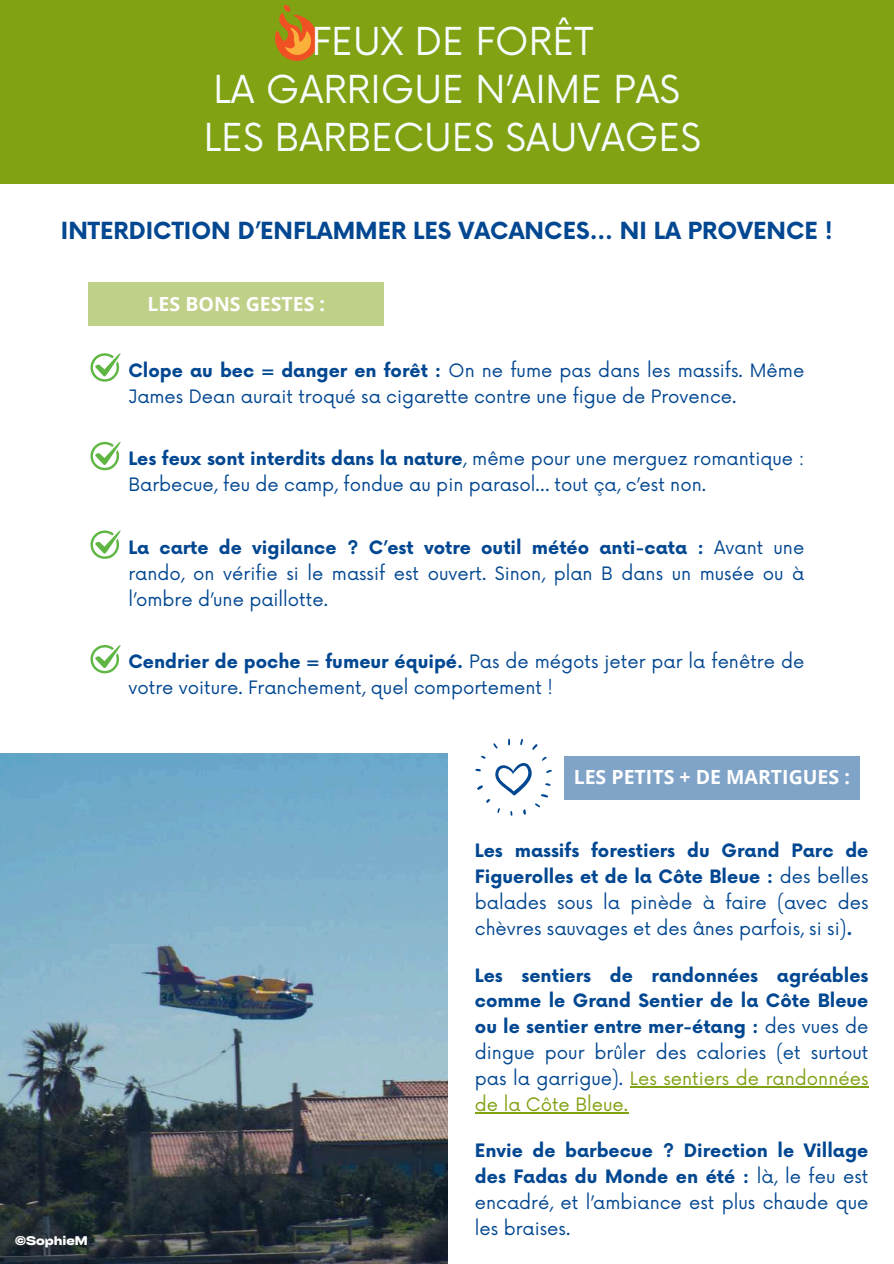
<style>
.page{position:relative;width:894px;height:1264px;background:#fff}
.page>*{position:absolute;margin:0;border:0;box-sizing:border-box;transform-origin:0 0}
.t1{font:37.5px/48.4px "Now";color:#f8fcff;text-align:center}
.t2{font:700 22.95px "Now";color:#024791}
.t3{font:700 19.5px "Open Sans";color:#fff}
.t4{font:18px/26px "Now";color:#024791}
.t5{font:700 18px/26px "Now";color:#024791;text-align:justify}
.t6{font:700 expanded 12px "Cy Grotesk";color:#fff}
.s1{font-weight:700}
.s2{font-weight:400}
.s3{font-weight:400;color:#80a113}
</style>
<div class="page">
<div style="left:0;top:0;width:893px;height:183px;background:#80a213"></div>
<svg style="left:275px;top:4px;width:43px;height:57px"></svg>
<div style="left:88px;top:282px;width:296px;height:43px;background:#bfd089"></div>
<img style="left:0;top:753px;width:447px;height:510px">
<svg style="left:90px;top:353px;width:31px;height:29px"></svg>
<svg style="left:90px;top:441px;width:31px;height:29px"></svg>
<svg style="left:90px;top:530px;width:31px;height:29px"></svg>
<svg style="left:475px;top:738px;width:77px;height:78px"></svg>
<div style="left:563px;top:756px;width:296px;height:43px;background:#80a3c8"></div>
<hr style="left:629px;top:1086px;width:239px;height:1px;background:#80a113">
<hr style="left:475px;top:1112px;width:153px;height:1px;background:#80a113">
<svg style="left:90px;top:645px;width:31px;height:28px"></svg>
<h1 class="t1" style="left:204px;top:19px;width:498px">FEUX DE FORÊT<br>LA GARRIGUE N’AIME PAS<br>LES BARBECUES SAUVAGES</h1>
<p class="t2" style="left:61px;top:218px;width:773px">INTERDICTION D’ENFLAMMER LES VACANCES... NI LA PROVENCE !</p>
<p class="t3" style="left:148px;top:290px;width:179px">LES BONS GESTES :</p>
<p class="t4" style="left:128px;top:358px;width:677px"><span class="s1">Clope au bec = danger en forêt :</span> On ne fume pas dans les massifs. Même<br>James Dean aurait troqué sa cigarette contre une figue de Provence.</p>
<p class="t4" style="left:128px;top:447px;width:677px"><span class="s1">Les feux sont interdits dans la nature</span>, même pour une merguez romantique :<br>Barbecue, feu de camp, fondue au pin parasol… tout ça, c’est non.</p>
<p class="t4" style="left:128px;top:535px;width:677px;text-align:justify"><span class="s1">La carte de vigilance ? C’est votre outil météo anti-cata :</span> Avant une rando, on vérifie si le massif est ouvert. Sinon, plan B dans un musée ou à l’ombre d’une paillotte.</p>
<p class="t4" style="left:128px;top:650px;width:677px"><span class="s1">Cendrier de poche = fumeur équipé.</span> Pas de mégots jeter par la fenêtre de votre voiture. Franchement, quel comportement !</p>
<p class="t6" style="left:15px;top:1232px;width:74px">©SophieM</p>
<p class="t3" style="left:573px;top:763px;width:277px">LES PETITS + DE MARTIGUES :</p>
<p class="t4" style="left:475px;top:838px;width:395px;text-align:justify"><span class="s1">Les massifs forestiers du Grand Parc de Figuerolles et de la Côte Bleue :</span> des belles balades sous la pinède à faire (avec des chèvres sauvages et des ânes parfois, si si)<span class="s1">.</span></p>
<p class="t5" style="left:475px;top:963px;width:395px">Les sentiers de randonnées agréables comme le Grand Sentier de la Côte Bleue ou le sentier entre mer-étang : <span class="s2">des vues de dingue pour brûler des calories (et surtout pas la garrigue).</span> <span class="s3">Les sentiers de randonnées de la Côte Bleue.</span></p>
<p class="t4" style="left:475px;top:1138px;width:395px;text-align:justify"><span class="s1">Envie de barbecue ? Direction le Village des Fadas du Monde en été :</span> là, le feu est encadré, et l’ambiance est plus chaude que les braises.</p>
</div>
